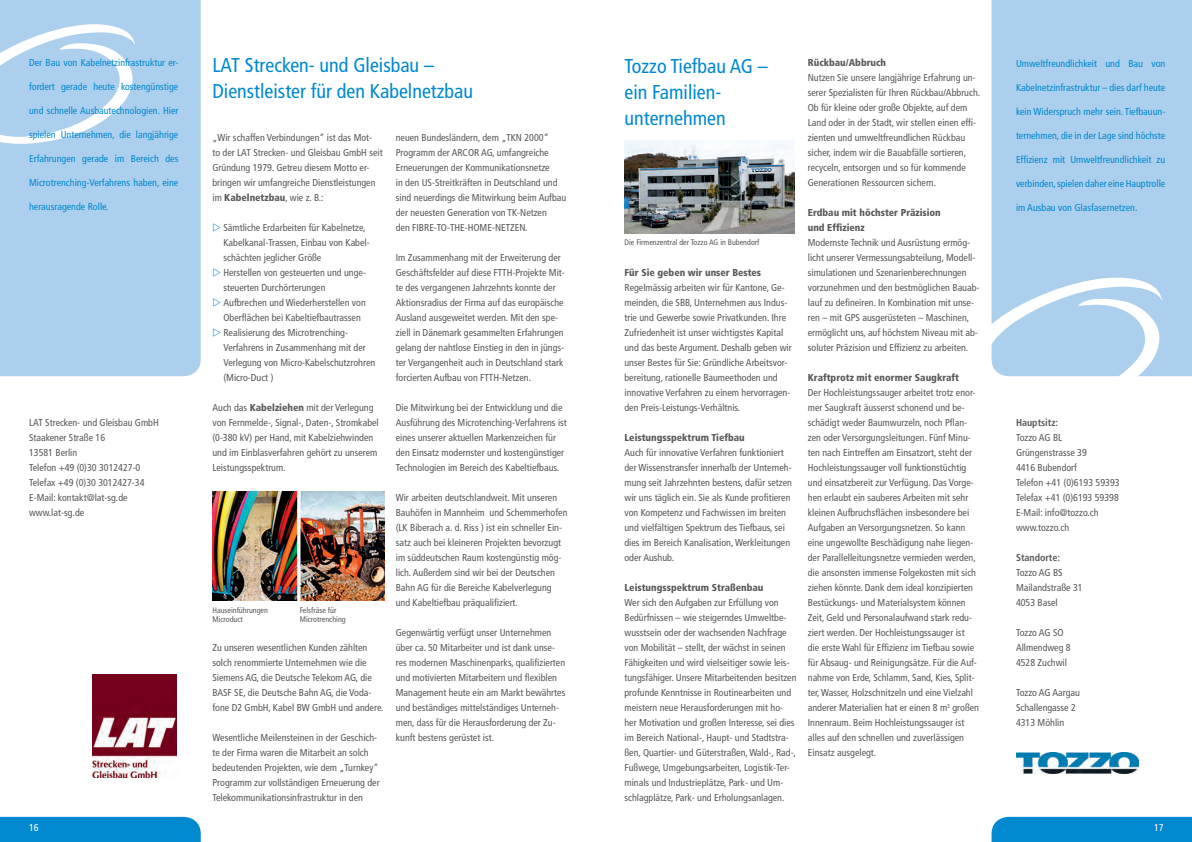
<style>
.page{position:relative;width:1192px;height:842px;background:#fff}
.page>*{position:absolute;margin:0;border:0;box-sizing:border-box;transform-origin:0 0}
.t1{font:condensed 20px/26px "Frutiger LT Std";color:#0089cf}
.t2{font:condensed 10px/15px "Frutiger LT Std";color:#57585a}
.t3{font:condensed 10px "Frutiger LT Std";color:#0089cf}
.t4{font:900 condensed 10px/15px "Frutiger LT Std";color:#57585a}
.t5{font:700 condensed 10px "Frutiger LT Std";color:#57585a}
.t6{font:condensed 10px "Frutiger LT Std";color:#fff}
.t7{font:condensed 8px/9.6px "Frutiger LT Std";color:#57585a}
.s1{font-weight:900}
</style>
<div class="page">
<div style="left:0;top:0;width:201px;height:376px;background:#accfed"></div>
<div style="left:991px;top:0;width:201px;height:376px;background:#accfed"></div>
<svg style="left:991px;top:277px;width:171px;height:100px"></svg>
<img style="left:1016px;top:752px;width:122px;height:22px">
<img style="left:624px;top:141px;width:170px;height:92px">
<svg style="left:0;top:24px;width:135px;height:120px"></svg>
<img style="left:92px;top:674px;width:85px;height:103px">
<img style="left:212px;top:492px;width:172px;height:109px">
<div style="left:0;top:816px;width:201px;height:26px;background:#0089cf"></div>
<div style="left:991px;top:816px;width:201px;height:26px;background:#0089cf"></div>
<p class="t3" style="left:29px;top:57px;width:151px">Der Bau von Kabelnetzinfrastruktur er-</p>
<p class="t3" style="left:29px;top:81px;width:151px">fordert gerade heute kostengünstige</p>
<p class="t3" style="left:29px;top:105px;width:151px">und schnelle Ausbautechnologien. Hier</p>
<p class="t3" style="left:29px;top:129px;width:151px">spielen Unternehmen, die langjährige</p>
<p class="t3" style="left:29px;top:153px;width:151px">Erfahrungen gerade im Bereich des</p>
<p class="t3" style="left:29px;top:177px;width:151px">Microtrenching-Verfahrens haben, eine</p>
<p class="t3" style="left:29px;top:201px;width:81px">herausragende Rolle.</p>
<p class="t2" style="left:29px;top:415px;width:131px">LAT Strecken- und Gleisbau GmbH<br>Staakener Straße 16<br>13581 Berlin<br>Telefon +49 (0)30 3012427-0<br>Telefax +49 (0)30 3012427-34<br>E-Mail: kontakt@lat-sg.de www.lat-sg.de</p>
<h1 class="t1" style="left:212px;top:52px;width:262px">LAT Strecken- und Gleisbau –<br>Dienstleister für den Kabelnetzbau</h1>
<p class="t2" style="left:212px;top:130px;width:172px">„Wir schaffen Verbindungen“ ist das Mot-<br>to der LAT Strecken- und Gleisbau GmbH seit Gründung 1979. Getreu diesem Motto er&shy;bringen wir umfangreiche Dienstleistungen im <span class="s1">Kabelnetzbau</span>, wie z. B.:</p>
<p class="t2" style="left:223px;top:220px;width:153px">Sämtliche Erdarbeiten für Kabelnetze, Kabelkanal-Trassen, Einbau von Kabel&shy;schächten jeglicher Größe<br>Herstellen von gesteuerten und unge&shy;steuerten Durchörterungen<br>Aufbrechen und Wiederherstellen von Oberflächen bei Kabeltiefbautrassen Realisierung des Microtrenching-Verfahrens in Zusammenhang mit der Verlegung von Micro-Kabelschutzrohren (Micro-Duct )</p>
<p class="t2" style="left:212px;top:400px;width:168px">Auch das <span class="s1">Kabelziehen</span> mit der Verlegung von Fernmelde-, Signal-, Daten-, Stromkabel (0-380 kV) per Hand, mit Kabelziehwinden und im Einblasverfahren gehört zu unserem Leistungsspektrum.</p>
<p class="t7" style="left:212px;top:605px;width:57px">Hauseinführungen<br>Microduct</p>
<p class="t7" style="left:300px;top:605px;width:47px">Felsfräse für<br>Microtrenching</p>
<p class="t2" style="left:212px;top:640px;width:173px">Zu unseren wesentlichen Kunden zählten solch renommierte Unternehmen wie die Siemens AG, die Deutsche Telekom AG, die BASF SE, die Deutsche Bahn AG, die Voda&shy;fone D2 GmbH, Kabel BW GmbH und andere.</p>
<p class="t2" style="left:212px;top:730px;width:169px">Wesentliche Meilensteinen in der Geschich&shy;te der Firma waren die Mitarbeit an solch bedeutenden Projekten, wie dem „Turnkey“ Programm zur vollständigen Erneuerung der Telekommunikationsinfrastruktur in den</p>
<p class="t2" style="left:396px;top:130px;width:172px">neuen Bundesländern, dem „TKN 2000“ Programm der ARCOR AG, umfangreiche Erneuerungen der Kommunikationsnetze<br>in den US-Streitkräften in Deutschland und sind neuerdings die Mitwirkung beim Aufbau der neuesten Generation von TK-Netzen<br>den FIBRE-TO-THE-HOME-NETZEN.</p>
<p class="t2" style="left:396px;top:250px;width:170px">Im Zusammenhang mit der Erweiterung der Geschäftsfelder auf diese FTTH-Projekte Mit&shy;te des vergangenen Jahrzehnts konnte der Aktionsradius der Firma auf das europäische Ausland ausgeweitet werden. Mit den spe&shy;ziell in Dänemark gesammelten Erfahrungen gelang der nahtlose Einstieg in den in jüngs&shy;ter Vergangenheit auch in Deutschland stark forcierten Aufbau von FTTH-Netzen.</p>
<p class="t2" style="left:396px;top:400px;width:173px">Die Mitwirkung bei der Entwicklung und die Ausführung des Microtenching-Verfahrens ist eines unserer aktuellen Markenzeichen für den Einsatz modernster und kostengünstiger Technologien im Bereich des Kabeltiefbaus.</p>
<p class="t2" style="left:396px;top:490px;width:173px">Wir arbeiten deutschlandweit. Mit unseren Bauhöfen in Mannheim und Schemmerhofen (LK Biberach a. d. Riss ) ist ein schneller Ein&shy;satz auch bei kleineren Projekten bevorzugt im süddeutschen Raum kostengünstig mög&shy;lich. Außerdem sind wir bei der Deutschen Bahn AG für die Bereiche Kabelverlegung und Kabeltiefbau präqualifiziert.</p>
<p class="t2" style="left:396px;top:625px;width:171px">Gegenwärtig verfügt unser Unternehmen über ca. 50 Mitarbeiter und ist dank unse&shy;res modernen Maschinenparks, qualifizierten und motivierten Mitarbeitern und flexiblen Management heute ein am Markt bewährtes und beständiges mittelständiges Unterneh&shy;men, dass für die Herausforderung der Zu&shy;kunft bestens gerüstet ist.</p>
<h1 class="t1" style="left:624px;top:53px;width:145px">Tozzo Tiefbau AG – ein Familien&shy;unternehmen</h1>
<p class="t7" style="left:624px;top:237px;width:136px">Die Firmenzentral der Tozzo AG in Bubendorf</p>
<p class="t4" style="left:624px;top:265px;width:138px">Für Sie geben wir unser Bestes</p>
<p class="t2" style="left:624px;top:280px;width:169px">Regelmässig arbeiten wir für Kantone, Ge&shy;meinden, die SBB, Unternehmen aus Indus&shy;trie und Gewerbe sowie Privatkunden. Ihre Zufriedenheit ist unser wichtigstes Kapital und das beste Argument. Deshalb geben wir unser Bestes für Sie: Gründliche Arbeitsvor&shy;bereitung, rationelle Baumeethoden und innovative Verfahren zu einem hervorragen&shy;den Preis-Leistungs-Verhältnis.</p>
<p class="t4" style="left:624px;top:430px;width:122px">Leistungsspektrum Tiefbau</p>
<p class="t2" style="left:624px;top:445px;width:169px">Auch für innovative Verfahren funktioniert der Wissenstransfer innerhalb der Unterneh&shy;mung seit Jahrzehnten bestens, dafür setzen wir uns täglich ein. Sie als Kunde profitieren von Kompetenz und Fachwissen im breiten und vielfältigen Spektrum des Tiefbaus, sei dies im Bereich Kanalisation, Werkleitungen oder Aushub.</p>
<p class="t4" style="left:624px;top:580px;width:140px">Leistungsspektrum Straßenbau</p>
<p class="t2" style="left:624px;top:595px;width:173px">Wer sich den Aufgaben zur Erfüllung von Bedürfnissen – wie steigerndes Umweltbe&shy;wusstsein oder der wachsenden Nachfrage von Mobilität – stellt, der wächst in seinen Fähigkeiten und wird vielseitiger sowie leis&shy;tungsfähiger. Unsere Mitarbeitenden besitzen profunde Kenntnisse in Routinearbeiten und meistern neue Herausforderungen mit ho&shy;her Motivation und großen Interesse, sei dies im Bereich National-, Haupt- und Stadtstra&shy;ßen, Quartier- und Güterstraßen, Wald-, Rad-, Fußwege, Umgebungsarbeiten, Logistik-Ter&shy;minals und Industrieplätze, Park- und Um&shy;schlagplätze, Park- und Erholungsanlagen.</p>
<p class="t4" style="left:808px;top:55px;width:80px">Rückbau/Abbruch</p>
<p class="t2" style="left:808px;top:70px;width:174px">Nutzen Sie unsere langjährige Erfahrung un&shy;serer Spezialisten für Ihren Rückbau/Abbruch.<br>Ob für kleine oder große Objekte, auf dem Land oder in der Stadt, wir stellen einen effi&shy;zienten und umweltfreundlichen Rückbau sicher, indem wir die Bauabfälle sortieren, recyceln, entsorgen und so für kommende Generationen Ressourcen sichern.</p>
<p class="t4" style="left:808px;top:205px;width:134px">Erdbau mit höchster Präzision und Effizienz</p>
<p class="t2" style="left:808px;top:235px;width:173px">Modernste Technik und Ausrüstung ermög&shy;licht unserer Vermessungsabteilung, Modell&shy;simulationen und Szenarienberechnungen vorzunehmen und den bestmöglichen Bauab&shy;lauf zu defineiren. In Kombination mit unse&shy;ren – mit GPS ausgerüsteten – Maschinen, ermöglicht uns, auf höchstem Niveau mit ab&shy;soluter Präzision und Effizienz zu arbeiten.</p>
<p class="t4" style="left:808px;top:370px;width:153px">Kraftprotz mit enormer Saugkraft</p>
<p class="t2" style="left:808px;top:385px;width:173px">Der Hochleistungssauger arbeitet trotz enor&shy;mer Saugkraft äusserst schonend und be&shy;schädigt weder Baumwurzeln, noch Pflan&shy;zen oder Versorgungsleitungen. Fünf Minu&shy;ten nach Eintreffen am Einsatzort, steht der Hochleistungssauger voll funktionstüchtig und einsatzbereit zur Verfügung. Das Vorge&shy;hen erlaubt ein sauberes Arbeiten mit sehr kleinen Aufbruchsflächen insbesondere bei Aufgaben an Versorgungsnetzen. So kann eine ungewollte Beschädigung nahe liegen&shy;der Parallelleitungsnetze vermieden werden, die ansonsten immense Folgekosten mit sich ziehen könnte. Dank dem ideal konzipierten Bestückungs- und Materialsystem können Zeit, Geld und Personalaufwand stark redu&shy;ziert werden. Der Hochleistungssauger ist<br>die erste Wahl für Effizienz im Tiefbau sowie für Absaug- und Reinigungsätze. Für die Auf&shy;nahme von Erde, Schlamm, Sand, Kies, Split&shy;ter, Wasser, Holzschnitzeln und eine Vielzahl anderer Materialien hat er einen 8 m<sup>3</sup> großen Innenraum. Beim Hochleistungssauger ist alles auf den schnellen und zuverlässigen Einsatz ausgelegt.</p>
<p class="t3" style="left:1016px;top:58px;width:151px">Umweltfreundlichkeit und Bau von</p>
<p class="t3" style="left:1016px;top:82px;width:151px">Kabelnetzinfrastruktur – dies darf heute</p>
<p class="t3" style="left:1016px;top:106px;width:151px">kein Widerspruch mehr sein. Tiefbauun-</p>
<p class="t3" style="left:1016px;top:130px;width:151px">ternehmen, die in der Lage sind höchste</p>
<p class="t3" style="left:1016px;top:154px;width:151px">Effizienz mit Umweltfreundlichkeit zu</p>
<p class="t3" style="left:1016px;top:178px;width:151px">verbinden, spielen daher eine Hauptrolle</p>
<p class="t3" style="left:1016px;top:202px;width:123px">im Ausbau von Glasfasernetzen.</p>
<p class="t5" style="left:1016px;top:417px;width:44px">Hauptsitz:</p>
<p class="t2" style="left:1016px;top:430px;width:105px">Tozzo AG BL<br>Grüngenstrasse 39<br>4416 Bubendorf<br>Telefon +41 (0)6193 59393<br>Telefax +41 (0)6193 59398<br>E-Mail: info@tozzo.ch www.tozzo.ch</p>
<p class="t5" style="left:1016px;top:552px;width:46px">Standorte:</p>
<p class="t2" style="left:1016px;top:565px;width:68px">Tozzo AG BS<br>Mailandstraße 31<br>4053 Basel</p>
<p class="t2" style="left:1016px;top:625px;width:56px">Tozzo AG SO<br>Allmendweg 8<br>4528 Zuchwil</p>
<p class="t2" style="left:1016px;top:685px;width:66px">Tozzo AG Aargau<br>Schallengasse 2<br>4313 Möhlin</p>
<p class="t6" style="left:29px;top:822px;width:11px">16</p>
<p class="t6" style="left:1154px;top:822px;width:11px">17</p>
</div>
